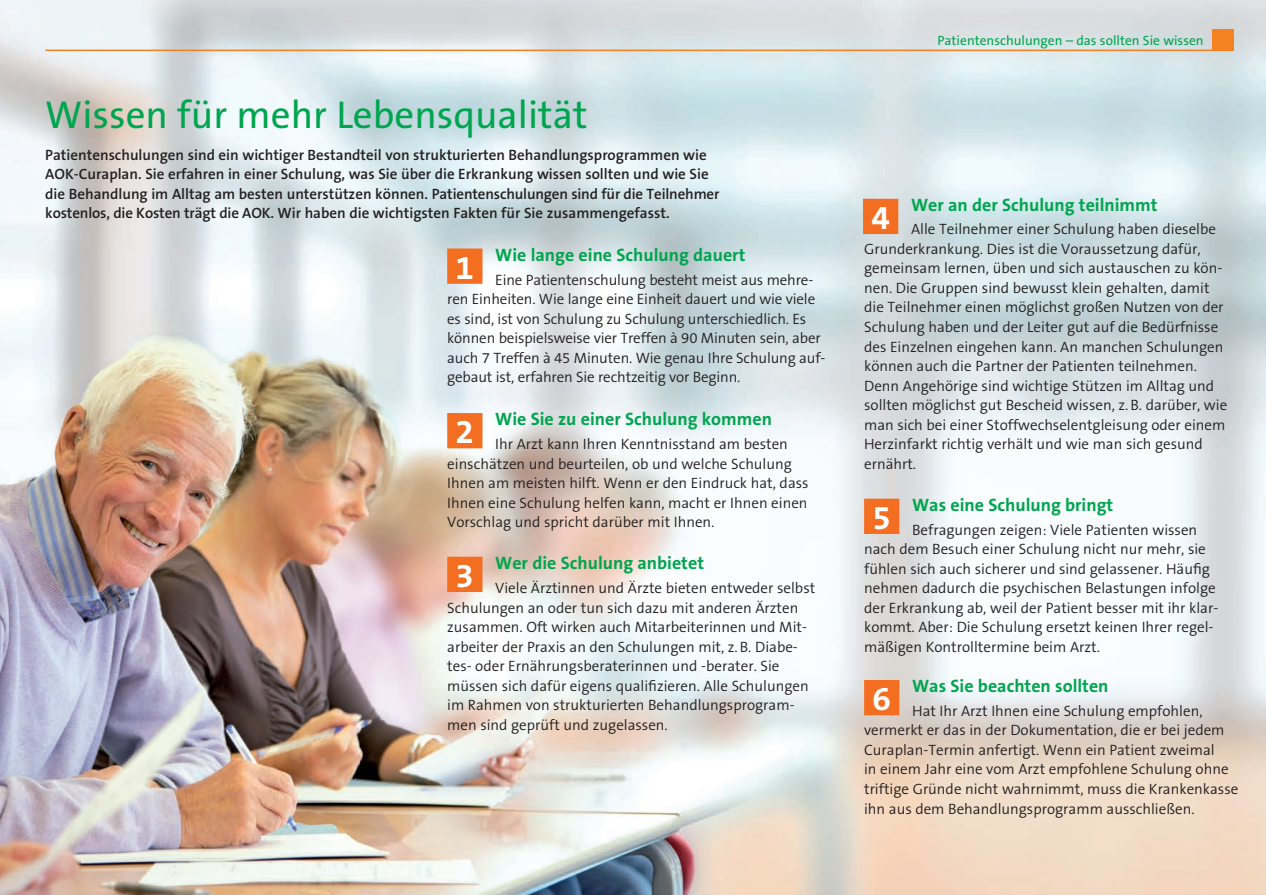
<style>
.page{position:relative;width:1266px;height:895px;background:#fff}
.page>*{position:absolute;margin:0;border:0;box-sizing:border-box;transform-origin:0 0}
.t1{font:39px "The Sans B5 Plain";color:#00a54f}
.t2{font:700 33.45px "The Sans B7";color:#fff}
.t3{font:700 18px "The Sans B7";color:#00a54f}
.t4{font:300 15px/19.5px "The Sans B4";color:#231f20}
.t5{font:600 15px/19.5px "The Sans B6";color:#231f20}
.t6{font:13.5px "The Sans B5 Plain";color:#00a54f}
</style>
<div class="page">
<img style="left:0;top:0;width:1265px;height:894px">
<hr style="left:45px;top:50px;width:1188px;height:1px;background:#f58220">
<div style="left:1212px;top:30px;width:21px;height:21px;background:#f58220"></div>
<div style="left:448px;top:249px;width:34px;height:34px;background:#f36e21"></div>
<div style="left:447px;top:248px;width:35px;height:35px;border:1px solid #f36e21"></div>
<div style="left:448px;top:557px;width:34px;height:34px;background:#f36e21"></div>
<div style="left:447px;top:556px;width:35px;height:35px;border:1px solid #f36e21"></div>
<div style="left:448px;top:413px;width:34px;height:34px;background:#f36e21"></div>
<div style="left:447px;top:413px;width:35px;height:35px;border:1px solid #f36e21"></div>
<div style="left:863px;top:199px;width:34px;height:34px;background:#f36e21"></div>
<div style="left:863px;top:199px;width:35px;height:35px;border:1px solid #f36e21"></div>
<div style="left:864px;top:499px;width:34px;height:34px;background:#f36e21"></div>
<div style="left:864px;top:498px;width:35px;height:35px;border:1px solid #f36e21"></div>
<div style="left:864px;top:680px;width:34px;height:34px;background:#f36e21"></div>
<div style="left:864px;top:679px;width:35px;height:36px;border:1px solid #f36e21"></div>
<h1 class="t1" style="left:45px;top:93px;width:544px">Wissen für mehr Lebensqualität</h1>
<p class="t5" style="left:45px;top:145px;width:675px">Patientenschulungen sind ein wichtiger Bestandteil von strukturierten Behandlungsprogrammen wie AOK-Curaplan. Sie erfahren in einer Schulung, was Sie über die Erkrankung wissen sollten und wie Sie die Behandlung im Alltag am besten unterstützen können. Patientenschulungen sind für die Teilnehmer kostenlos, die Kosten trägt die AOK. Wir haben die wichtigsten Fakten für Sie zusammengefasst.</p>
<p class="t3" style="left:495px;top:245px;width:252px">Wie lange eine Schulung dauert</p>
<p class="t4" style="left:447px;top:270px;width:379px;text-indent:48px">Eine Patientenschulung besteht meist aus mehre&shy;ren Einheiten. Wie lange eine Einheit dauert und wie viele es sind, ist von Schulung zu Schulung unterschiedlich. Es können beispielsweise vier Treffen à 90 Minuten sein, aber auch 7 Treffen à 45 Minuten. Wie genau Ihre Schulung auf&shy;gebaut ist, erfahren Sie rechtzeitig vor Beginn.</p>
<h2 class="t2" style="left:455px;top:249px;width:20px">1</h2>
<p class="t3" style="left:495px;top:409px;width:278px">Wie Sie zu einer Schulung kommen</p>
<p class="t4" style="left:447px;top:434px;width:363px;text-indent:48px">Ihr Arzt kann Ihren Kenntnisstand am besten einschätzen und beurteilen, ob und welche Schulung Ihnen am meisten hilft. Wenn er den Eindruck hat, dass Ihnen eine Schulung helfen kann, macht er Ihnen einen Vorschlag und spricht darüber mit Ihnen.</p>
<h2 class="t2" style="left:455px;top:413px;width:20px">2</h2>
<p class="t3" style="left:495px;top:553px;width:210px">Wer die Schulung anbietet</p>
<p class="t4" style="left:447px;top:578px;width:369px;text-indent:48px">Viele Ärztinnen und Ärzte bieten entweder selbst Schulungen an oder tun sich dazu mit anderen Ärzten zusammen. Oft wirken auch Mitarbeiterinnen und Mit&shy;arbeiter der Praxis an den Schulungen mit, z.B. Diabe&shy;tes- oder Ernährungsberaterinnen und -berater. Sie müssen sich dafür eigens qualifizieren. Alle Schulungen im Rahmen von strukturierten Behandlungsprogram&shy;men sind geprüft und zugelassen.</p>
<h2 class="t2" style="left:455px;top:557px;width:20px">3</h2>
<p class="t6" style="left:937px;top:33px;width:268px">Patientenschulungen – das sollten Sie wissen</p>
<p class="t3" style="left:911px;top:195px;width:248px">Wer an der Schulung teilnimmt</p>
<p class="t4" style="left:864px;top:220px;width:365px;text-indent:47px">Alle Teilnehmer einer Schulung haben dieselbe Grunderkrankung. Dies ist die Voraussetzung dafür, gemeinsam lernen, üben und sich austauschen zu kön&shy;nen. Die Gruppen sind bewusst klein gehalten, damit die Teilnehmer einen möglichst großen Nutzen von der Schulung haben und der Leiter gut auf die Bedürfnisse des Einzelnen eingehen kann. An manchen Schulungen können auch die Partner der Patienten teilnehmen.<br>Denn Angehörige sind wichtige Stützen im Alltag und sollten möglichst gut Bescheid wissen, z.B. darüber, wie man sich bei einer Stoffwechselentgleisung oder einem Herzinfarkt richtig verhält und wie man sich gesund ernährt.</p>
<h2 class="t2" style="left:871px;top:199px;width:20px">4</h2>
<p class="t3" style="left:912px;top:495px;width:203px">Was eine Schulung bringt</p>
<p class="t4" style="left:864px;top:520px;width:356px;text-indent:48px">Befragungen zeigen: Viele Patienten wissen nach dem Besuch einer Schulung nicht nur mehr, sie fühlen sich auch sicherer und sind gelassener. Häufig nehmen dadurch die psychischen Belastungen infolge der Erkrankung ab, weil der Patient besser mit ihr klar&shy;kommt. Aber: Die Schulung ersetzt keinen Ihrer regel&shy;mäßigen Kontrolltermine beim Arzt.</p>
<h2 class="t2" style="left:872px;top:499px;width:20px">5</h2>
<p class="t3" style="left:912px;top:676px;width:198px">Was Sie beachten sollten</p>
<p class="t4" style="left:864px;top:701px;width:376px;text-indent:48px">Hat Ihr Arzt Ihnen eine Schulung empfohlen, vermerkt er das in der Dokumentation, die er bei jedem Curaplan-Termin anfertigt. Wenn ein Patient zweimal<br>in einem Jahr eine vom Arzt empfohlene Schulung ohne triftige Gründe nicht wahrnimmt, muss die Krankenkasse ihn aus dem Behandlungsprogramm ausschließen.</p>
<h2 class="t2" style="left:872px;top:680px;width:20px">6</h2>
</div>
